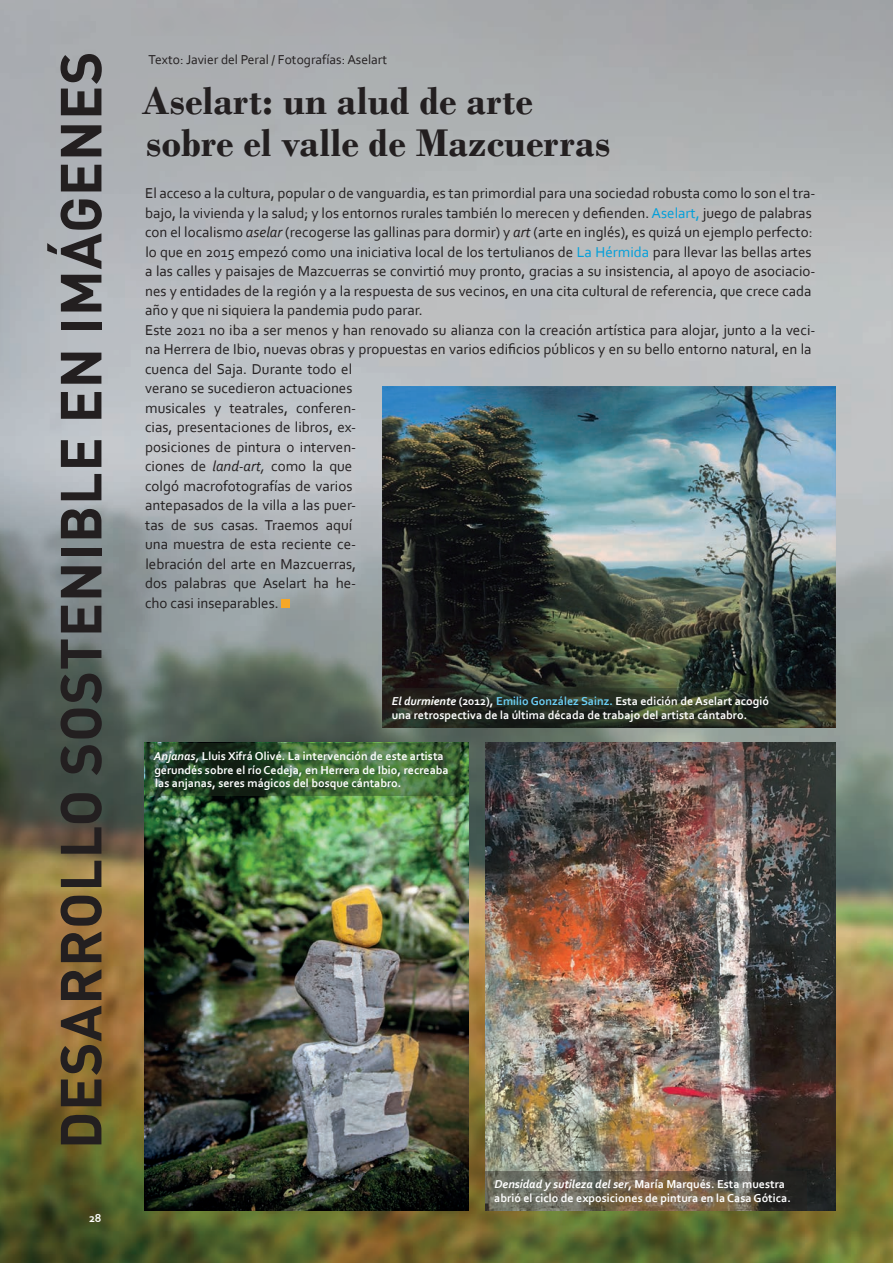
<style>
.page{position:relative;width:893px;height:1263px;background:#fff}
.page>*{position:absolute;margin:0;border:0;box-sizing:border-box;transform-origin:0 0}
.t1{font:700 57px "DIN Pro";letter-spacing:.01em;color:#231f20}
.titulo_H1{font:700 40.5px/42px "Bodoni";color:#231f20}
.cuerpo_de_texto_P{font:15px/19.5px "Corbel";color:#231f20}
.antetitulo_H1{font:13.5px "Corbel";color:#231f20}
.t2{font:700 12px/13.5px "Corbel";color:#fff}
.s1{color:#009fda}
.s2{font-style:italic}
.s3{color:#6bcff6}
</style>
<div class="page">
<img style="left:0;top:0;width:893px;height:1263px">
<div style="left:282px;top:599px;width:8px;height:9px;background:#f7a726"></div>
<img style="left:383px;top:387px;width:453px;height:340px">
<img style="left:145px;top:743px;width:323px;height:467px">
<img style="left:485px;top:743px;width:351px;height:467px">
<svg style="left:485px;top:1171px;width:322px;height:39px;background:#655d4e"></svg>
<svg style="left:146px;top:743px;width:314px;height:52px;background:#345830"></svg>
<svg style="left:383px;top:688px;width:395px;height:39px;background:#272e22"></svg>
<div style="left:132px;top:9px;width:304px;height:27px;background:#aaabae"></div>
<img style="left:154px;top:631px;width:212px;height:65px">
<h1 class="t1" style="left:42px;top:1149px;width:1099px;rotate:-90deg">DESARROLLO SOSTENIBLE EN IMÁGENES</h1>
<h1 class="antetitulo_H1" style="left:149px;top:51px;width:240px">Texto: Javier del Peral / Fotografías: Aselart</h1>
<h1 class="titulo_H1" style="left:142px;top:80px;width:470px">Aselart: un alud de arte sobre el valle de Mazcuerras</h1>
<p class="cuerpo_de_texto_P" style="left:145px;top:183px;width:672px">El acceso a la cultura, popular o de vanguardia, es tan primordial para una sociedad robusta como lo son el tra&shy;bajo, la vivienda y la salud; y los entornos rurales también lo merecen y defienden. <span class="s1">Aselart,</span> juego de palabras con el localismo <span class="s2">aselar</span> (recogerse las gallinas para dormir) y <span class="s2">art</span> (arte en inglés), es quizá un ejemplo perfecto: lo que en 2015 empezó como una iniciativa local de los tertulianos de <span class="s1">La Hérmida</span> para llevar las bellas artes a las calles y paisajes de Mazcuerras se convirtió muy pronto, gracias a su insistencia, al apoyo de asociacio&shy;nes y entidades de la región y a la respuesta de sus vecinos, en una cita cultural de referencia, que crece cada año y que ni siquiera la pandemia pudo parar.</p>
<p class="cuerpo_de_texto_P" style="left:145px;top:320px;width:672px">Este 2021 no iba a ser menos y han renovado su alianza con la creación artística para alojar, junto a la veci&shy;na Herrera de Ibio, nuevas obras y propuestas en varios edificios públicos y en su bello entorno natural, en la cuenca del Saja. Durante todo el<br>verano se sucedieron actuaciones<br>musicales y teatrales, conferen-<br>cias, presentaciones de libros, ex-<br>posiciones de pintura o interven-<br>ciones de <span class="s2">land-art,</span> como la que<br>colgó macrofotografías de varios<br>antepasados de la villa a las puer-<br>tas de sus casas. Traemos aquí<br>una muestra de esta reciente ce-<br>lebración del arte en Mazcuerras,<br>dos palabras que Aselart ha he-<br>cho casi inseparables.</p>
<p class="t2" style="left:392px;top:694px;width:379px"><span class="s2">El durmiente</span> (2012), <span class="s3">Emilio González Sainz.</span> Esta edición de Aselart acogió una retrospectiva de la última década de trabajo del artista cántabro.</p>
<p class="t2" style="left:154px;top:749px;width:296px"><span class="s2">Anjanas,</span> Lluis Xifrá Olivé. La intervención de este artista gerundés sobre el río Cedeja, en Herrera de Ibio, recreaba las anjanas, seres mágicos del bosque cántabro.</p>
<p class="t2" style="left:89px;top:1211px;width:14px">28</p>
<p class="t2" style="left:494px;top:1177px;width:298px"><span class="s2">Densidad y sutileza del ser,</span> María Marqués. Esta muestra abrió el ciclo de exposiciones de pintura en la Casa Gótica.</p>
</div>
